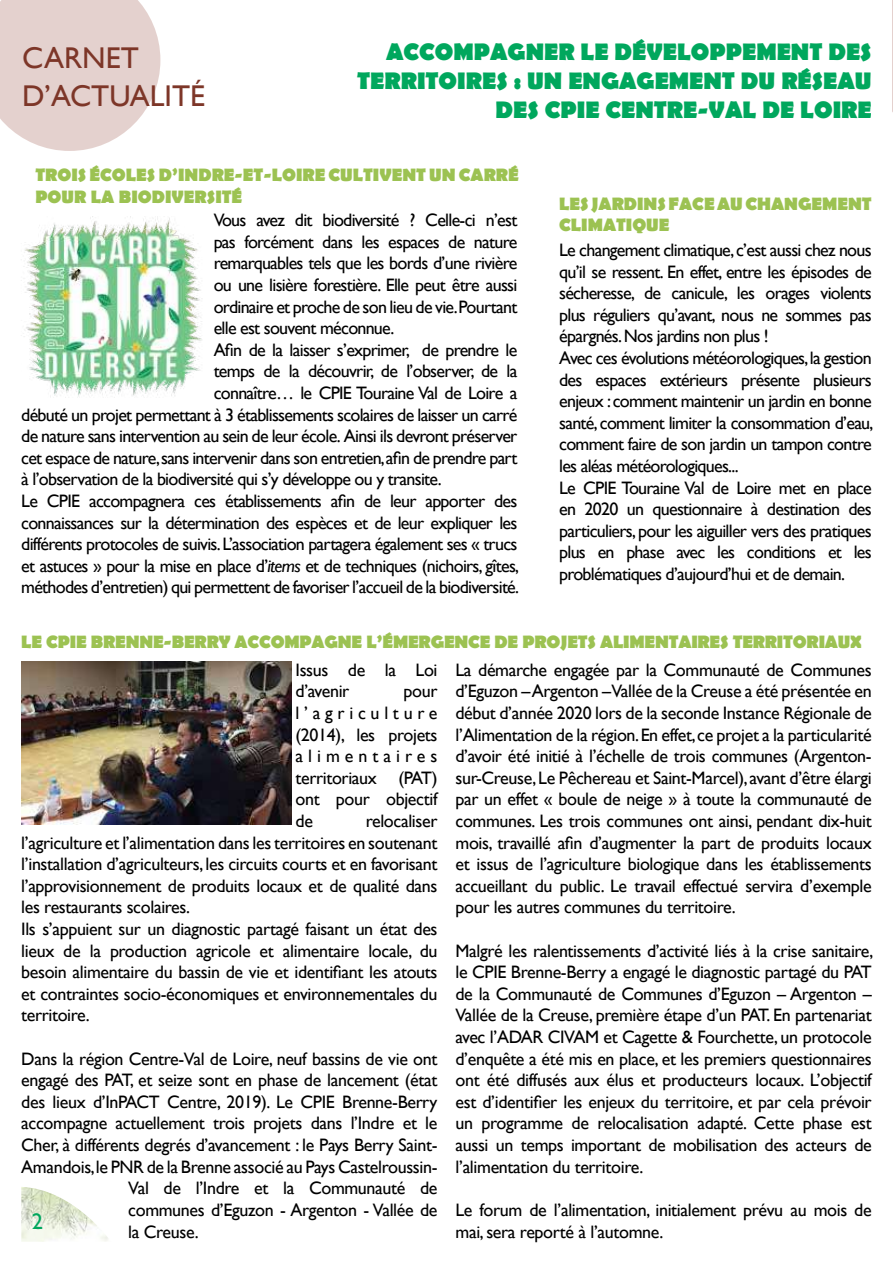
<style>
.page{position:relative;width:893px;height:1263px;background:#fff}
.page>*{position:absolute;margin:0;border:0;box-sizing:border-box;transform-origin:0 0}
.t1{font:30px/38.4px "Gill Sans";color:#7d3628}
.t2{font:700 24px/28.8px "Berlin Sans FB";color:#00a75d;text-align:right}
.t3{font:22.5px "Gill Sans";color:#00a75d}
.t4{font:18px/21.6px "Gill Sans";letter-spacing:-.04em;color:#000;text-align:justify}
.t5{font:18px/21.6px "Gill Sans";letter-spacing:-.02em;color:#000}
.t6{font:700 18px/21.6px "Berlin Sans FB";color:#9cc252}
.s1{font-style:italic}
</style>
<div class="page">
<svg style="left:0;top:0;width:160px;height:151px;background:#e7d6d3"></svg>
<img style="left:21px;top:1187px;width:87px;height:55px">
<svg style="left:892px;top:0;width:1px;height:112px"></svg>
<img style="left:21px;top:661px;width:270px;height:163px">
<img style="left:24px;top:216px;width:178px;height:182px">
<h1 class="t1" style="left:22px;top:39px;width:185px">CARNET<br>D’ACTUALITÉ</h1>
<h2 class="t2" style="left:357px;top:39px;width:516px">ACCOMPAGNER LE DÉVELOPPEMENT DES<br>TERRITOIRES : UN ENGAGEMENT DU RÉSEAU<br>DES CPIE CENTRE-VAL DE LOIRE</h2>
<p class="t6" style="left:35px;top:165px;width:485px">TROIS ÉCOLES D’INDRE-ET-LOIRE CULTIVENT UN CARRÉ<br>POUR LA BIODIVERSITÉ</p>
<p class="t4" style="left:214px;top:210px;width:305px">Vous avez dit biodiversité ? Celle-ci n’est</p>
<p class="t4" style="left:214px;top:231px;width:305px">pas forcément dans les espaces de nature</p>
<p class="t4" style="left:214px;top:253px;width:305px">remarquables tels que les bords d’une rivière</p>
<p class="t4" style="left:214px;top:274px;width:305px">ou une lisière forestière. Elle peut être aussi</p>
<p class="t4" style="left:214px;top:296px;width:305px">ordinaire et proche de son lieu de vie.Pourtant</p>
<p class="t4" style="left:214px;top:318px;width:182px">elle est souvent méconnue.</p>
<p class="t4" style="left:214px;top:339px;width:305px">Afin de la laisser s’exprimer, de prendre le</p>
<p class="t4" style="left:214px;top:361px;width:305px">temps de la découvrir, de l’observer, de la</p>
<p class="t4" style="left:214px;top:382px;width:305px">connaître… le CPIE Touraine Val de Loire a</p>
<p class="t4" style="left:21px;top:404px;width:498px">débuté un projet permettant à 3 établissements scolaires de laisser un carré</p>
<p class="t4" style="left:21px;top:426px;width:498px">de nature sans intervention au sein de leur école. Ainsi ils devront préserver</p>
<p class="t4" style="left:21px;top:447px;width:498px">cet espace de nature,sans intervenir dans son entretien,afin de prendre part</p>
<p class="t4" style="left:21px;top:469px;width:422px">à l’observation de la biodiversité qui s’y développe ou y transite.</p>
<p class="t4" style="left:21px;top:490px;width:498px">Le CPIE accompagnera ces établissements afin de leur apporter des</p>
<p class="t4" style="left:21px;top:512px;width:498px">connaissances sur la détermination des espèces et de leur expliquer les</p>
<p class="t4" style="left:21px;top:534px;width:498px">différents protocoles de suivis. L’association partagera également ses « trucs</p>
<p class="t4" style="left:21px;top:555px;width:499px">et astuces » pour la mise en place d’<span class="s1">items</span> et de techniques (nichoirs, gîtes,</p>
<p class="t4" style="left:21px;top:577px;width:499px">méthodes d’entretien) qui permettent de favoriser l’accueil de la biodiversité.</p>
<p class="t6" style="left:559px;top:194px;width:314px">LES JARDINS FACE AU CHANGEMENT<br>CLIMATIQUE</p>
<p class="t4" style="left:559px;top:239px;width:316px;text-align:left">Le changement climatique, c’est aussi chez nous qu’il se ressent. En effet, entre les épisodes de sécheresse, de canicule, les orages violents plus réguliers qu’avant, nous ne sommes pas épargnés. Nos jardins non plus !<br>Avec ces évolutions météorologiques, la gestion des espaces extérieurs présente plusieurs enjeux : comment maintenir un jardin en bonne santé, comment limiter la consommation d’eau, comment faire de son jardin un tampon contre les aléas météorologiques...<br>Le CPIE Touraine Val de Loire met en place en 2020 un questionnaire à destination des particuliers, pour les aiguiller vers des pratiques plus en phase avec les conditions et les problématiques d’aujourd’hui et de demain.</p>
<p class="t6" style="left:21px;top:632px;width:842px">LE CPIE BRENNE-BERRY ACCOMPAGNE L’ÉMERGENCE DE PROJETS ALIMENTAIRES TERRITORIAUX</p>
<p class="t5" style="left:296px;top:659px;width:143px">Issus de la Loi d’avenir</p>
<p class="t4" style="left:296px;top:681px;width:143px;text-indent:108px">pour l’agriculture (2014), les projets alimentaires territoriaux (PAT) ont pour objectif de</p>
<p class="t5" style="left:21px;top:810px;width:418px;text-indent:344px">relocaliser l’agriculture et l’alimentation dans les territoires en soutenant l’installation d’agriculteurs, les circuits courts et en favorisant l’approvisionnement de produits locaux et de qualité dans les restaurants scolaires.<br>Ils s’appuient sur un diagnostic partagé faisant un état des lieux de la production agricole et alimentaire locale, du besoin alimentaire du bassin de vie et identifiant les atouts et contraintes socio-économiques et environnementales du territoire.</p>
<p class="t5" style="left:21px;top:1048px;width:418px">Dans la région Centre-Val de Loire, neuf bassins de vie ont</p>
<p class="t5" style="left:21px;top:1070px;width:418px">engagé des PAT, et seize sont en phase de lancement (état</p>
<p class="t5" style="left:21px;top:1091px;width:418px">des lieux d’InPACT Centre, 2019). Le CPIE Brenne-Berry</p>
<p class="t5" style="left:21px;top:1113px;width:418px">accompagne actuellement trois projets dans l’Indre et le</p>
<p class="t5" style="left:21px;top:1134px;width:418px">Cher, à différents degrés d’avancement : le Pays Berry Saint-</p>
<p class="t5" style="left:21px;top:1156px;width:418px">Amandois,le PNR de la Brenne associé au Pays Castelroussin-</p>
<p class="t5" style="left:128px;top:1178px;width:311px">Val de l’Indre et la Communauté de</p>
<p class="t5" style="left:128px;top:1199px;width:311px">communes d’Eguzon - Argenton - Vallée de</p>
<p class="t5" style="left:128px;top:1221px;width:72px">la Creuse.</p>
<p class="t3" style="left:32px;top:1209px;width:13px">2</p>
<p class="t4" style="left:455px;top:659px;width:418px">La démarche engagée par la Communauté de Communes d’Eguzon – Argenton – Vallée de la Creuse a été présentée en début d’année 2020 lors de la seconde Instance Régionale de l’Alimentation de la région. En effet, ce projet a la particularité d’avoir été initié à l’échelle de trois communes (Argenton&shy;sur-Creuse, Le Pêchereau et Saint-Marcel), avant d’être élargi par un effet « boule de neige » à toute la communauté de communes. Les trois communes ont ainsi, pendant dix-huit mois, travaillé afin d’augmenter la part de produits locaux et issus de l’agriculture biologique dans les établissements accueillant du public. Le travail effectué servira d’exemple pour les autres communes du territoire.</p>
<p class="t4" style="left:455px;top:940px;width:420px">Malgré les ralentissements d’activité liés à la crise sanitaire, le CPIE Brenne-Berry a engagé le diagnostic partagé du PAT de la Communauté de Communes d’Eguzon – Argenton – Vallée de la Creuse, première étape d’un PAT. En partenariat avec l’ADAR CIVAM et Cagette &amp; Fourchette, un protocole d’enquête a été mis en place, et les premiers questionnaires ont été diffusés aux élus et producteurs locaux. L’objectif est d’identifier les enjeux du territoire, et par cela prévoir un programme de relocalisation adapté. Cette phase est aussi un temps important de mobilisation des acteurs de l’alimentation du territoire.</p>
<p class="t5" style="left:455px;top:1199px;width:418px">Le forum de l’alimentation, initialement prévu au mois de mai, sera reporté à l’automne.</p>
</div>
